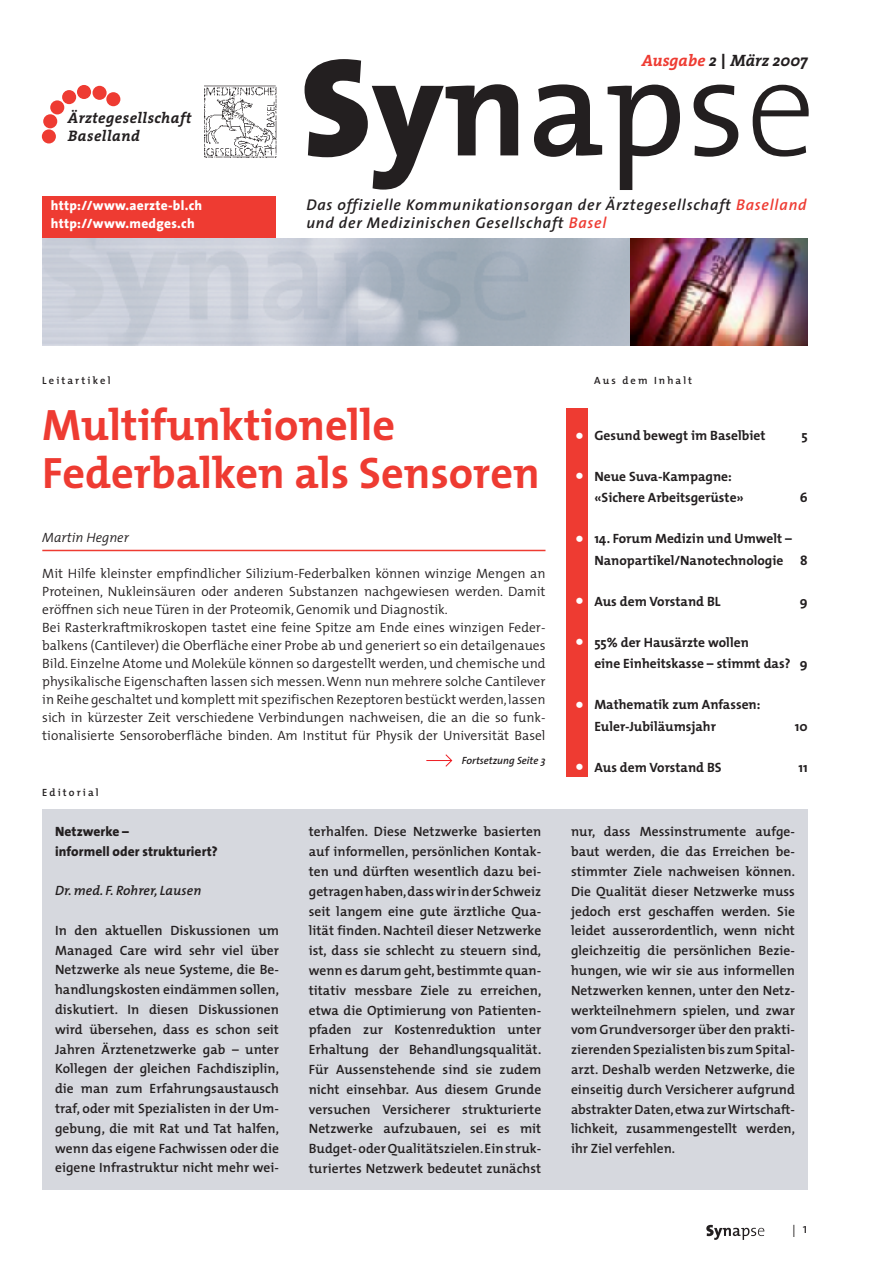
<style>
.page{position:relative;width:893px;height:1263px;background:#fff}
.page>*{position:absolute;margin:0;border:0;box-sizing:border-box;transform-origin:0 0}
.t1{font:700 44.25px/48px "The Mix";color:#ee3b32}
.t2{font:18px "The Sans";color:#231f20;scale:.5 1}
.t3{font:italic 700 16.5px "The Serif";color:#231f20}
.t4{font:italic 600 15.6px/18px "The Sans";letter-spacing:.05em;color:#231f20}
.t5{font:italic 700 15.3px/17.2px "The Serif";letter-spacing:.025em;color:#231f20}
.t6{font:600 13.5px/19.8px "The Mix";letter-spacing:.005em;color:#231f20;text-align:justify}
.t7{font:300 13.5px/18px "The Mix";color:#231f20}
.t8{font:700 13.5px/21.6px "The Mix";color:#231f20}
.t9{font:800 13.5px/18px "The Sans";letter-spacing:.02em;color:#fff}
.t10{font:800 13.5px/19.8px "The Sans";letter-spacing:.005em;color:#231f20}
.t11{font:italic 600 13.5px "The Mix";letter-spacing:.005em;color:#231f20}
.t12{font:italic 300 13.5px "The Mix";color:#231f20}
.t13{font:600 10.5px "The Mix";letter-spacing:.2em;color:#231f20}
.t14{font:italic 600 10.5px "The Sans";color:#231f20}
.s1{color:#ee3b32}
.s2{font-family:"The Sans Caps";font-weight:400;font-style:normal;font-size:22.5px}
.s3{font-size:21px;color:#fff}
</style>
<div class="page">
<svg style="left:706px;top:1225px;width:58px;height:15px"></svg>
<div style="left:567px;top:408px;width:21px;height:368px;background:#ee3b32"></div>
<div style="left:42px;top:129px;width:14px;height:14px;background:#ee3b32;border-radius:50%"></div>
<div style="left:43px;top:114px;width:14px;height:14px;background:#ee3b32;border-radius:50%"></div>
<div style="left:50px;top:100px;width:14px;height:14px;background:#ee3b32;border-radius:50%"></div>
<div style="left:62px;top:90px;width:14px;height:14px;background:#ee3b32;border-radius:50%"></div>
<div style="left:77px;top:85px;width:14px;height:14px;background:#ee3b32;border-radius:50%"></div>
<div style="left:93px;top:86px;width:14px;height:14px;background:#ee3b32;border-radius:50%"></div>
<div style="left:106px;top:92px;width:14px;height:14px;background:#ee3b32;border-radius:50%"></div>
<svg style="left:305px;top:59px;width:213px;height:131px"></svg>
<svg style="left:534px;top:84px;width:68px;height:73px"></svg>
<svg style="left:608px;top:85px;width:72px;height:105px"></svg>
<svg style="left:694px;top:85px;width:44px;height:72px"></svg>
<svg style="left:753px;top:85px;width:56px;height:72px"></svg>
<img style="left:205px;top:85px;width:71px;height:72px">
<hr style="left:42px;top:550px;width:503px;height:1px;background:#ee3b32">
<div style="left:42px;top:810px;width:766px;height:380px;background:#d6d8de"></div>
<svg style="left:426px;top:754px;width:26px;height:13px"></svg>
<div style="left:42px;top:197px;width:234px;height:46px;background:#ee3b32"></div>
<img style="left:42px;top:239px;width:766px;height:106px">
<p class="t5" style="left:68px;top:111px;width:125px">Ärztegesellschaft<br>Baselland</p>
<p class="t9" style="left:51px;top:198px;width:153px">http://www.aerzte-bl.ch http://www.medges.ch</p>
<p class="t13" style="left:42px;top:376px;width:70px">Leitartikel</p>
<p class="t3" style="left:642px;top:53px;width:167px"><span class="s1">Ausgabe</span> 2 <span class="s2">I</span> März 2007</p>
<p class="t4" style="left:306px;top:197px;width:502px">Das offizielle Kommunikationsorgan der Ärztegesellschaft <span class="s1">Baselland </span>und der Medizinischen Gesellschaft <span class="s1">Basel</span></p>
<p class="t13" style="left:594px;top:376px;width:99px">Aus dem Inhalt</p>
<h1 class="t1" style="left:42px;top:405px;width:499px">Multifunktionelle<br>Federbalken als Sensoren</h1>
<p class="t12" style="left:42px;top:532px;width:88px">Martin Hegner</p>
<p class="t7" style="left:42px;top:566px;width:505px">Mit Hilfe kleinster empfindlicher Silizium-Federbalken können winzige Mengen an Proteinen, Nukleinsäuren oder anderen Substanzen nachgewiesen werden. Damit eröffnen sich neue Türen in der Proteomik, Genomik und Diagnostik.<br>Bei Rasterkraftmikroskopen tastet eine feine Spitze am Ende eines winzigen Feder&shy;balkens (Cantilever) die Oberfläche einer Probe ab und generiert so ein detailgenaues Bild. Einzelne Atome und Moleküle können so dargestellt werden, und chemische und physikalische Eigenschaften lassen sich messen.Wenn nun mehrere solche Cantilever in Reihe geschaltet und komplett mit spezifischen Rezeptoren bestückt werden, lassen sich in kürzester Zeit verschiedene Verbindungen nachweisen, die an die so funk&shy;tionalisierte Sensoroberfläche binden. Am Institut für Physik der Universität Basel</p>
<p class="t13" style="left:42px;top:788px;width:58px">Editorial</p>
<p class="t14" style="left:462px;top:756px;width:85px">Fortsetzung Seite 3</p>
<p class="t8" style="left:575px;top:426px;width:192px"><span class="s3">•</span> Gesund bewegt im Baselbiet</p>
<p class="t8" style="left:801px;top:426px;width:8px">5</p>
<p class="t8" style="left:594px;top:467px;width:151px;text-indent:-19px"><span class="s3">•</span> Neue Suva-Kampagne: «Sichere Arbeitsgerüste»</p>
<p class="t8" style="left:800px;top:488px;width:9px">6</p>
<p class="t8" style="left:594px;top:529px;width:215px;text-indent:-19px"><span class="s3">•</span> 14. Forum Medizin und Umwelt –<br>Nanopartikel/Nanotechnologie 8</p>
<p class="t8" style="left:575px;top:592px;width:147px"><span class="s3">•</span> Aus dem Vorstand BL</p>
<p class="t8" style="left:800px;top:592px;width:9px">9</p>
<p class="t8" style="left:594px;top:632px;width:215px;text-indent:-19px"><span class="s3">•</span> 55% der Hausärzte wollen<br>eine Einheitskasse – stimmt das? 9</p>
<p class="t8" style="left:594px;top:695px;width:168px;text-indent:-19px"><span class="s3">•</span> Mathematik zum Anfassen:<br>Euler-Jubiläumsjahr</p>
<p class="t8" style="left:795px;top:716px;width:14px">10</p>
<p class="t8" style="left:575px;top:757px;width:148px"><span class="s3">•</span> Aus dem Vorstand BS</p>
<p class="t8" style="left:798px;top:757px;width:11px">11</p>
<p class="t10" style="left:55px;top:822px;width:164px">Netzwerke –<br>informell oder strukturiert?</p>
<p class="t11" style="left:55px;top:885px;width:148px">Dr. med. F. Rohrer, Lausen</p>
<p class="t6" style="left:55px;top:921px;width:225px">In den aktuellen Diskussionen um Managed Care wird sehr viel über Netzwerke als neue Systeme, die Be&shy;handlungskosten eindämmen sollen, diskutiert. In diesen Diskussionen wird übersehen, dass es schon seit Jahren Ärztenetzwerke gab – unter Kollegen der gleichen Fachdisziplin, die man zum Erfahrungsaustausch traf, oder mit Spezialisten in der Um&shy;gebung, die mit Rat und Tat halfen, wenn das eigene Fachwissen oder die eigene Infrastruktur nicht mehr wei-</p>
<p class="t6" style="left:309px;top:823px;width:234px">terhalfen. Diese Netzwerke basierten auf informellen, persönlichen Kontak&shy;ten und dürften wesentlich dazu bei&shy;getragen haben,dass wir in der Schweiz seit langem eine gute ärztliche Qua&shy;lität finden. Nachteil dieser Netzwerke ist, dass sie schlecht zu steuern sind, wenn es darum geht, bestimmte quan&shy;titativ messbare Ziele zu erreichen, etwa die Optimierung von Patienten&shy;pfaden zur Kostenreduktion unter Erhaltung der Behandlungsqualität.<br>Für Aussenstehende sind sie zudem nicht einsehbar. Aus diesem Grunde versuchen Versicherer strukturierte Netzwerke aufzubauen, sei es mit Budget- oder Qualitätszielen.Ein struk&shy;turiertes Netzwerk bedeutet zunächst</p>
<p class="t6" style="left:571px;top:823px;width:225px">nur, dass Messinstrumente aufge&shy;baut werden, die das Erreichen be&shy;stimmter Ziele nachweisen können.<br>Die Qualität dieser Netzwerke muss jedoch erst geschaffen werden. Sie leidet ausserordentlich, wenn nicht gleichzeitig die persönlichen Bezie&shy;hungen, wie wir sie aus informellen Netzwerken kennen, unter den Netz&shy;werkteilnehmern spielen, und zwar vom Grundversorger über den prakti&shy;zierenden Spezialisten bis zum Spital&shy;arzt. Deshalb werden Netzwerke, die einseitig durch Versicherer aufgrund abstrakter Daten,etwa zur Wirtschaft&shy;lichkeit, zusammengestellt werden, ihr Ziel verfehlen.</p>
<h2 class="t2" style="left:793px;top:1224px;width:31px">I <sup>1</sup></h2>
</div>
